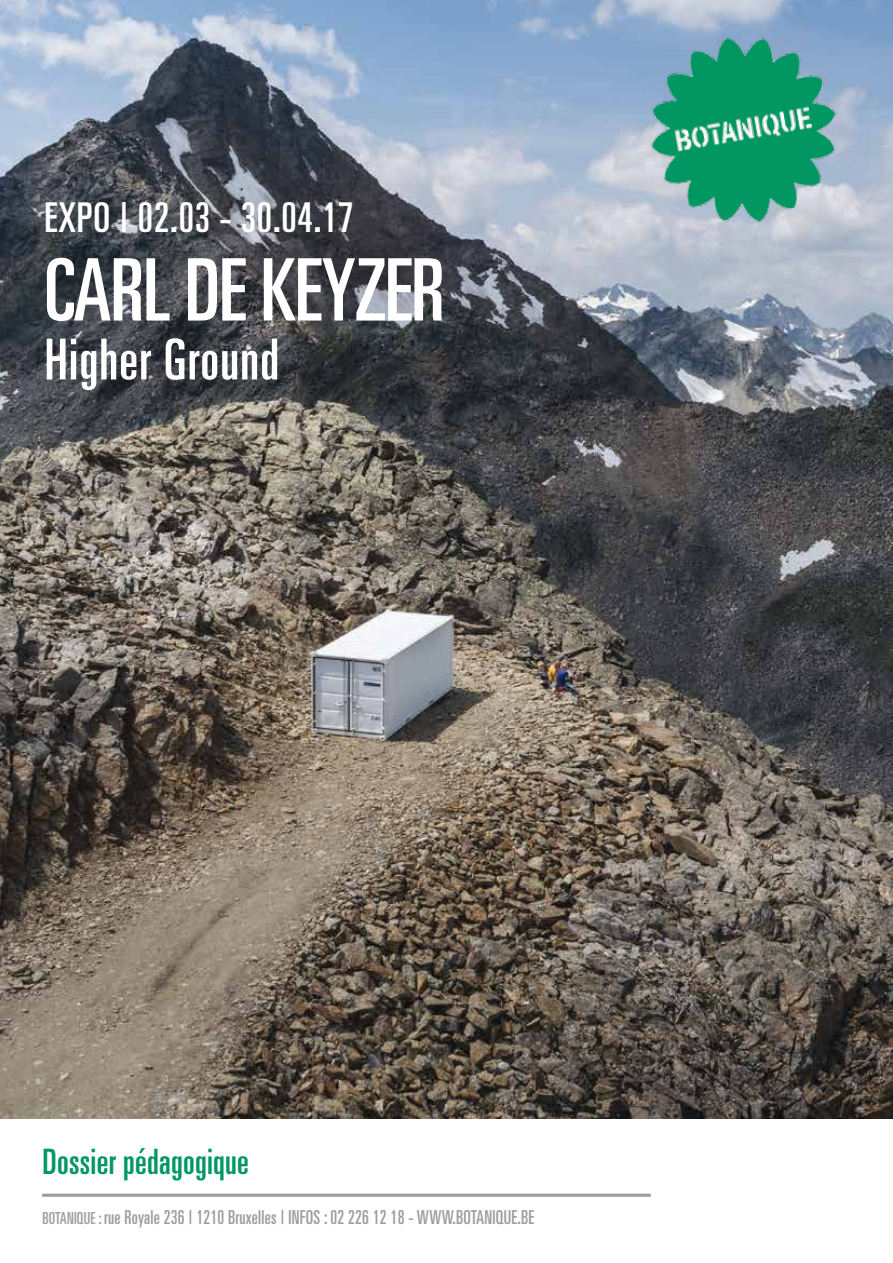
<style>
.page{position:relative;width:893px;height:1263px;background:#fff}
.page>*{position:absolute;margin:0;border:0;box-sizing:border-box;transform-origin:0 0}
.t1{font:ultra-condensed 86.25px "Univers LT Std";letter-spacing:-.01em;color:#fff}
.t2{font:ultra-condensed 56.55px "Univers LT Std";letter-spacing:.02em;color:#fff}
.t3{font:ultra-condensed 41.1px "Univers LT Std";letter-spacing:.02em;color:#fff}
.t4{font:ultra-condensed 34.95px "Univers LT Std";letter-spacing:.01em;color:#009763}
.t5{font:ultra-condensed 19.2px "Univers LT Std";letter-spacing:.015em;color:#9c9e9f;scale:.95 1}
.s1{font-size:16.65px}
</style>
<div class="page">
<img style="left:0;top:0;width:893px;height:1118px">
<hr style="left:42px;top:1194px;width:609px;height:3px;background:#9c9e9f">
<img style="left:614px;top:0;width:259px;height:252px">
<h3 class="t3" style="left:45px;top:194px;width:310px">EXPO | 02.03 - 30.04.17</h3>
<h1 class="t1" style="left:45px;top:241px;width:402px">CARL DE KEYZER</h1>
<h2 class="t2" style="left:45px;top:327px;width:236px">Higher Ground</h2>
<h3 class="t4" style="left:42px;top:1141px;width:208px">Dossier pédagogique</h3>
<p class="t5" style="left:42px;top:1206px;width:519px"><span class="s1">BOTANIQUE :</span> rue Royale 236 | 1210 Bruxelles | INFOS : 02 226 12 18 - WWW.BOTANIQUE.BE</p>
</div>
